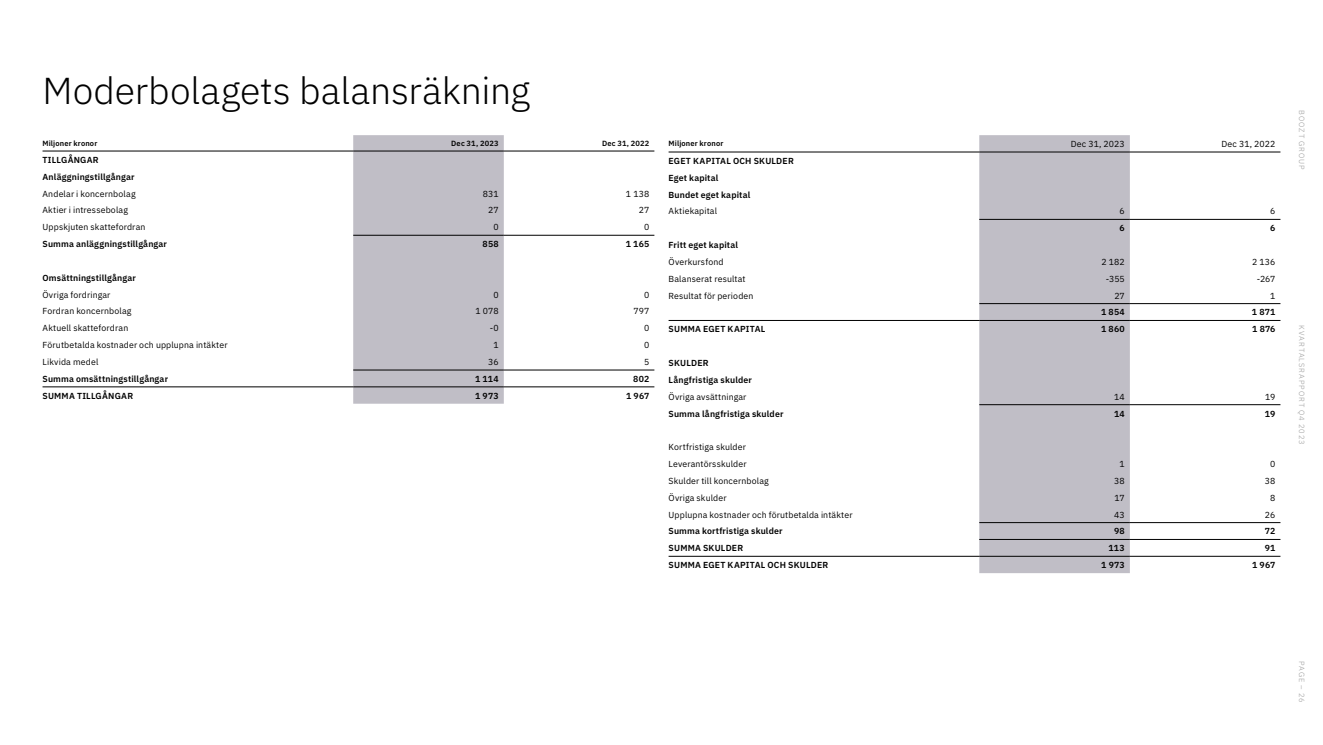
<style>
.page{position:relative;width:1323px;height:745px;background:#fff}
.page>*{position:absolute;margin:0;border:0;box-sizing:border-box;transform-origin:0 0}
.t1{font:300 37.5px "IBM Plex Sans";letter-spacing:-.005em;color:#000}
.t2{font:8.75px/16.9px "IBM Plex Sans";letter-spacing:.015em;color:#000}
.t3{font:600 8.75px/16.9px "IBM Plex Sans";letter-spacing:.02em;color:#000}
.t4{font:600 7.5px "IBM Plex Sans";letter-spacing:.02em;color:#000}
.t5{font:300 7.5px "IBM Plex Sans";letter-spacing:.125em;color:#999}
</style>
<div class="page">
<div style="left:353px;top:135px;width:151px;height:268px;background:#c0bec6"></div>
<hr style="left:43px;top:151px;width:310px;height:1px;background:#000">
<hr style="left:353px;top:151px;width:151px;height:1px;background:#000">
<hr style="left:504px;top:151px;width:150px;height:1px;background:#000">
<hr style="left:353px;top:235px;width:151px;height:1px;background:#000">
<hr style="left:504px;top:235px;width:150px;height:1px;background:#000">
<hr style="left:353px;top:369px;width:151px;height:1px;background:#000">
<hr style="left:504px;top:369px;width:150px;height:1px;background:#000">
<hr style="left:43px;top:386px;width:310px;height:1px;background:#000">
<hr style="left:353px;top:386px;width:151px;height:1px;background:#000">
<hr style="left:504px;top:386px;width:150px;height:1px;background:#000">
<div style="left:979px;top:135px;width:151px;height:437px;background:#c0bec6"></div>
<hr style="left:668px;top:152px;width:311px;height:1px;background:#000">
<hr style="left:979px;top:152px;width:151px;height:1px;background:#000">
<hr style="left:1130px;top:152px;width:150px;height:1px;background:#000">
<hr style="left:979px;top:219px;width:151px;height:1px;background:#000">
<hr style="left:1130px;top:219px;width:150px;height:1px;background:#000">
<hr style="left:979px;top:303px;width:151px;height:1px;background:#000">
<hr style="left:1130px;top:303px;width:150px;height:1px;background:#000">
<hr style="left:668px;top:320px;width:311px;height:1px;background:#000">
<hr style="left:979px;top:320px;width:151px;height:1px;background:#000">
<hr style="left:1130px;top:320px;width:150px;height:1px;background:#000">
<hr style="left:979px;top:404px;width:151px;height:1px;background:#000">
<hr style="left:1130px;top:404px;width:150px;height:1px;background:#000">
<hr style="left:979px;top:522px;width:151px;height:1px;background:#000">
<hr style="left:1130px;top:522px;width:150px;height:1px;background:#000">
<hr style="left:979px;top:539px;width:151px;height:1px;background:#000">
<hr style="left:1130px;top:539px;width:150px;height:1px;background:#000">
<hr style="left:668px;top:555px;width:311px;height:1px;background:#000">
<hr style="left:979px;top:555px;width:151px;height:1px;background:#000">
<hr style="left:1130px;top:555px;width:150px;height:1px;background:#000">
<h1 class="t1" style="left:43px;top:63px;width:489px">Moderbolagets balansräkning</h1>
<p class="t4" style="left:43px;top:137px;width:56px">Miljoner kronor</p>
<p class="t4" style="left:451px;top:137px;width:49px">Dec 31, 2023</p>
<p class="t4" style="left:602px;top:137px;width:49px">Dec 31, 2022</p>
<p class="t3" style="left:43px;top:150px;width:94px">TILLGÅNGAR<br>Anläggningstillgångar</p>
<p class="t2" style="left:43px;top:184px;width:95px">Andelar i koncernbolag</p>
<p class="t2" style="left:483px;top:184px;width:18px">831</p>
<p class="t2" style="left:626px;top:184px;width:25px">1 138</p>
<p class="t2" style="left:43px;top:201px;width:87px">Aktier i intressebolag</p>
<p class="t2" style="left:488px;top:201px;width:12px">27</p>
<p class="t2" style="left:639px;top:201px;width:12px">27</p>
<p class="t2" style="left:43px;top:218px;width:104px">Uppskjuten skattefordran</p>
<p class="t2" style="left:493px;top:218px;width:7px">0</p>
<p class="t2" style="left:644px;top:218px;width:7px">0</p>
<p class="t3" style="left:43px;top:235px;width:126px">Summa anläggningstillgångar</p>
<p class="t3" style="left:482px;top:235px;width:18px">858</p>
<p class="t3" style="left:626px;top:235px;width:25px">1 165</p>
<p class="t3" style="left:43px;top:268px;width:95px">Omsättningstillgångar</p>
<p class="t2" style="left:43px;top:285px;width:69px">Övriga fordringar</p>
<p class="t2" style="left:493px;top:285px;width:7px">0</p>
<p class="t2" style="left:644px;top:285px;width:7px">0</p>
<p class="t2" style="left:43px;top:302px;width:90px">Fordran koncernbolag</p>
<p class="t2" style="left:475px;top:302px;width:25px">1 078</p>
<p class="t2" style="left:633px;top:302px;width:17px">797</p>
<p class="t2" style="left:43px;top:319px;width:87px">Aktuell skattefordran</p>
<p class="t2" style="left:490px;top:319px;width:10px">-0</p>
<p class="t2" style="left:644px;top:319px;width:7px">0</p>
<p class="t2" style="left:43px;top:336px;width:186px">Förutbetalda kostnader och upplupna intäkter</p>
<p class="t2" style="left:493px;top:336px;width:7px">1</p>
<p class="t2" style="left:644px;top:336px;width:7px">0</p>
<p class="t2" style="left:43px;top:352px;width:57px">Likvida medel</p>
<p class="t2" style="left:488px;top:352px;width:12px">36</p>
<p class="t2" style="left:644px;top:352px;width:7px">5</p>
<p class="t3" style="left:43px;top:369px;width:127px">Summa omsättningstillgångar</p>
<p class="t3" style="left:475px;top:369px;width:25px">1 114</p>
<p class="t3" style="left:633px;top:369px;width:18px">802</p>
<p class="t3" style="left:43px;top:386px;width:92px">SUMMA TILLGÅNGAR</p>
<p class="t3" style="left:475px;top:386px;width:25px">1 973</p>
<p class="t3" style="left:626px;top:386px;width:25px">1 967</p>
<p class="t4" style="left:668px;top:137px;width:56px">Miljoner kronor</p>
<p class="t2" style="left:1071px;top:135px;width:55px">Dec 31, 2023</p>
<p class="t2" style="left:1221px;top:135px;width:55px">Dec 31, 2022</p>
<p class="t3" style="left:668px;top:151px;width:127px">EGET KAPITAL OCH SKULDER<br>Eget kapital<br>Bundet eget kapital</p>
<p class="t2" style="left:668px;top:202px;width:50px">Aktiekapital</p>
<p class="t2" style="left:1119px;top:202px;width:7px">6</p>
<p class="t2" style="left:1270px;top:202px;width:7px">6</p>
<p class="t3" style="left:1119px;top:219px;width:7px">6</p>
<p class="t3" style="left:1270px;top:219px;width:7px">6</p>
<p class="t3" style="left:668px;top:236px;width:71px">Fritt eget kapital</p>
<p class="t2" style="left:668px;top:252px;width:57px">Överkursfond</p>
<p class="t2" style="left:1101px;top:252px;width:25px">2 182</p>
<p class="t2" style="left:1252px;top:252px;width:25px">2 136</p>
<p class="t2" style="left:668px;top:269px;width:78px">Balanserat resultat</p>
<p class="t2" style="left:1106px;top:269px;width:21px">-355</p>
<p class="t2" style="left:1257px;top:269px;width:20px">-267</p>
<p class="t2" style="left:668px;top:286px;width:86px">Resultat för perioden</p>
<p class="t2" style="left:1114px;top:286px;width:12px">27</p>
<p class="t2" style="left:1270px;top:286px;width:7px">1</p>
<p class="t3" style="left:1101px;top:303px;width:25px">1 854</p>
<p class="t3" style="left:1252px;top:303px;width:25px">1 871</p>
<p class="t3" style="left:668px;top:320px;width:98px">SUMMA EGET KAPITAL</p>
<p class="t3" style="left:1101px;top:320px;width:25px">1 860</p>
<p class="t3" style="left:1252px;top:320px;width:25px">1 876</p>
<p class="t3" style="left:668px;top:353px;width:85px">SKULDER<br>Långfristiga skulder</p>
<p class="t2" style="left:668px;top:387px;width:79px">Övriga avsättningar</p>
<p class="t2" style="left:1114px;top:387px;width:12px">14</p>
<p class="t2" style="left:1265px;top:387px;width:12px">19</p>
<p class="t3" style="left:668px;top:404px;width:116px">Summa långfristiga skulder</p>
<p class="t3" style="left:1114px;top:404px;width:12px">14</p>
<p class="t3" style="left:1265px;top:404px;width:12px">19</p>
<p class="t2" style="left:668px;top:437px;width:80px">Kortfristiga skulder<br>Leverantörsskulder</p>
<p class="t2" style="left:1119px;top:454px;width:7px">1</p>
<p class="t2" style="left:1270px;top:454px;width:7px">0</p>
<p class="t2" style="left:668px;top:471px;width:102px">Skulder till koncernbolag</p>
<p class="t2" style="left:1114px;top:471px;width:12px">38</p>
<p class="t2" style="left:1265px;top:471px;width:12px">38</p>
<p class="t2" style="left:668px;top:488px;width:59px">Övriga skulder</p>
<p class="t2" style="left:1114px;top:488px;width:12px">17</p>
<p class="t2" style="left:1270px;top:488px;width:7px">8</p>
<p class="t2" style="left:668px;top:505px;width:185px">Upplupna kostnader och förutbetalda intäkter</p>
<p class="t2" style="left:1114px;top:505px;width:12px">43</p>
<p class="t2" style="left:1265px;top:505px;width:12px">26</p>
<p class="t3" style="left:668px;top:522px;width:115px">Summa kortfristiga skulder</p>
<p class="t3" style="left:1114px;top:522px;width:12px">98</p>
<p class="t3" style="left:1265px;top:522px;width:12px">72</p>
<p class="t3" style="left:668px;top:538px;width:76px">SUMMA SKULDER</p>
<p class="t3" style="left:1108px;top:538px;width:18px">113</p>
<p class="t3" style="left:1264px;top:538px;width:12px">91</p>
<p class="t3" style="left:668px;top:555px;width:161px">SUMMA EGET KAPITAL OCH SKULDER</p>
<p class="t3" style="left:1101px;top:555px;width:25px">1 973</p>
<p class="t3" style="left:1252px;top:555px;width:25px">1 967</p>
<p class="t5" style="left:1307px;top:110px;width:61px;rotate:90deg">BOOZT GROUP</p>
<p class="t5" style="left:1307px;top:325px;width:120px;rotate:90deg">KVARTALSRAPPORT Q4 2023</p>
<p class="t5" style="left:1307px;top:660px;width:43px;rotate:90deg">PAGE – 26</p>
</div>
